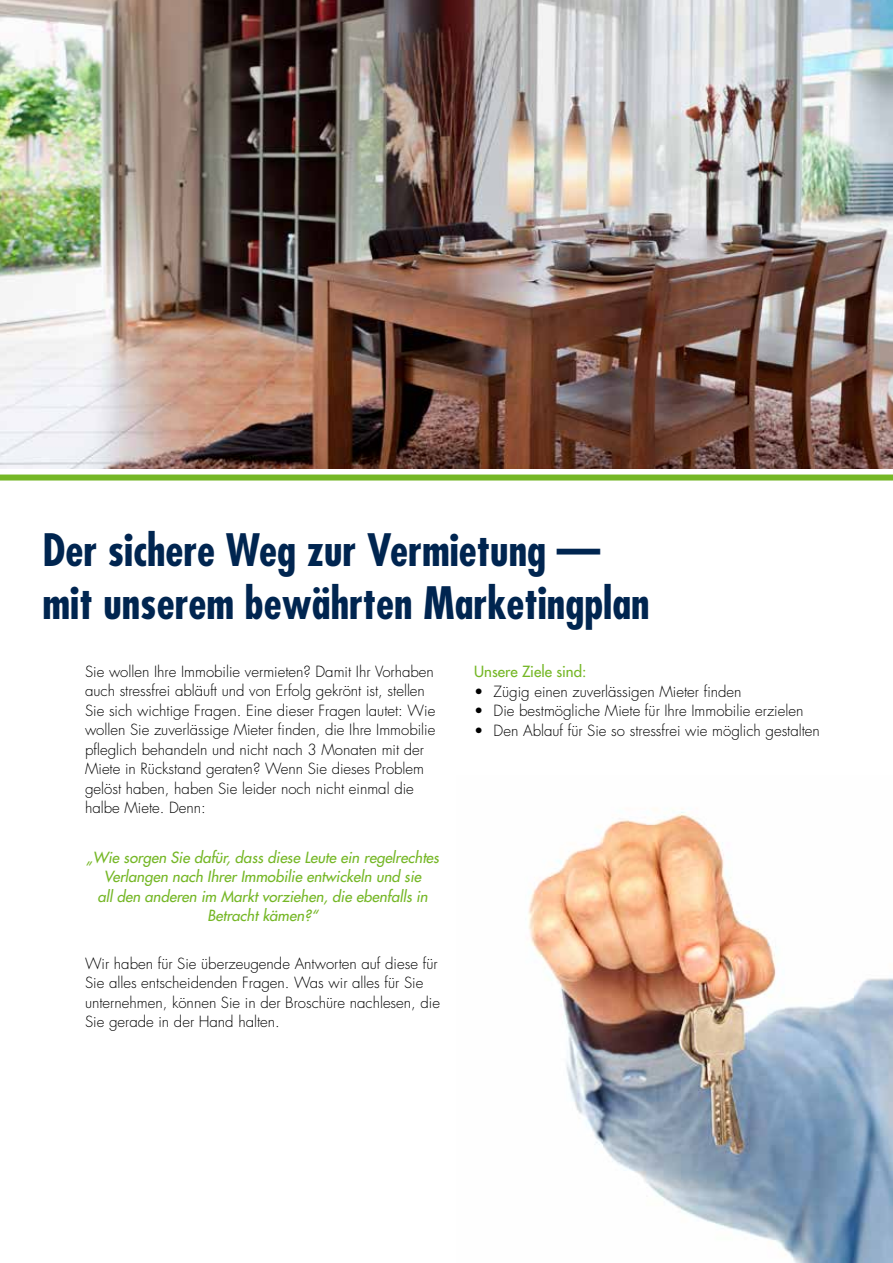
<style>
.page{position:relative;width:893px;height:1263px;background:#fff}
.page>*{position:absolute;margin:0;border:0;box-sizing:border-box;transform-origin:0 0}
.t1{font:700 condensed 43.5px/52.5px "Futura";color:#002550}
.t2{font:300 15px/19.5px "Futura";color:#000}
.t3{font:italic 15px/19.5px "Futura";color:#75b726;text-align:center}
.t4{font:15px "Futura";color:#75b726}
</style>
<div class="page">
<img style="left:528px;top:808px;width:365px;height:455px">
<div style="left:0;top:474px;width:893px;height:6px;background:#75b726"></div>
<img style="left:0;top:0;width:893px;height:468px">
<h1 class="t1" style="left:43px;top:523px;width:609px">Der sichere Weg zur Vermietung — mit unserem bewährten Marketingplan</h1>
<p class="t2" style="left:85px;top:662px;width:352px">Sie wollen Ihre Immobilie vermieten? Damit Ihr Vorhaben auch stressfrei abläuft und von Erfolg gekrönt ist, stellen Sie sich wichtige Fragen. Eine dieser Fragen lautet: Wie wollen Sie zuverlässige Mieter finden, die Ihre Immobilie pfleglich behandeln und nicht nach 3 Monaten mit der Miete in Rückstand geraten? Wenn Sie dieses Problem gelöst haben, haben Sie leider noch nicht einmal die halbe Miete. Denn:</p>
<p class="t3" style="left:86px;top:847px;width:354px">„Wie sorgen Sie dafür, dass diese Leute ein regelrechtes Verlangen nach Ihrer Immobilie entwickeln und sie<br>all den anderen im Markt vorziehen, die ebenfalls in Betracht kämen?“</p>
<p class="t2" style="left:85px;top:954px;width:357px">Wir haben für Sie überzeugende Antworten auf diese für Sie alles entscheidenden Fragen. Was wir alles für Sie unternehmen, können Sie in der Broschüre nachlesen, die Sie gerade in der Hand halten.</p>
<p class="t4" style="left:474px;top:662px;width:114px">Unsere Ziele sind:</p>
<p class="t2" style="left:474px;top:682px;width:269px">• Zügig einen zuverlässigen Mieter finden</p>
<p class="t2" style="left:474px;top:701px;width:331px">• Die bestmögliche Miete für Ihre Immobilie erzielen</p>
<p class="t2" style="left:474px;top:721px;width:347px">• Den Ablauf für Sie so stressfrei wie möglich gestalten</p>
</div>
